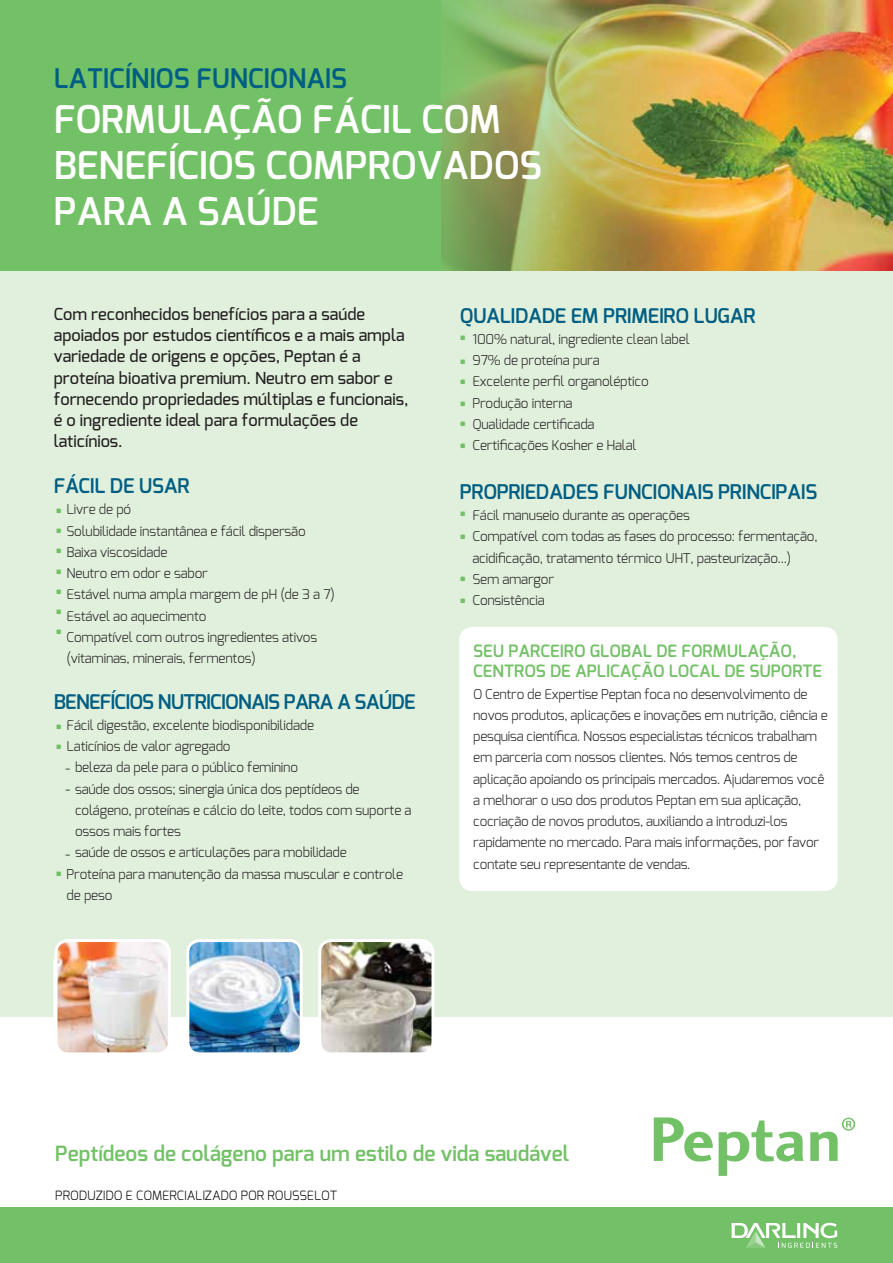
<style>
.page{position:relative;width:893px;height:1263px;background:#fff}
.page>*{position:absolute;margin:0;border:0;box-sizing:border-box;transform-origin:0 0}
.t1{font:600 38.25px/45.9px "Exo";color:#fff}
.t2{font:600 27px "Exo";color:#005e83}
.t3{font:700 24px/20.2px "Exo";color:#73c167}
.t4{font:600 21px "Exo";color:#73c167}
.t5{font:600 20.25px "Exo";letter-spacing:-.015em;color:#005e83}
.t6{font:600 20.25px "Exo";letter-spacing:-.035em;color:#005e83}
.t7{font:600 16.95px/20.4px "Exo";color:#73c167}
.t8{font:500 16.5px/21.3px "Exo";color:#231f20}
.t9{font:300 13.5px/21.3px "Exo";letter-spacing:-.015em;color:#231f20}
.t10{font:300 12.75px "Exo";letter-spacing:-.005em;color:#000}
</style>
<div class="page">
<div style="left:0;top:0;width:893px;height:1016px;background:#e0f0dc"></div>
<div style="left:0;top:0;width:893px;height:271px;background:#73c167"></div>
<img style="left:442px;top:0;width:451px;height:271px">
<div style="left:53px;top:951px;width:114px;height:114px;background:#fff;border-radius:12px"></div>
<img style="left:55px;top:943px;width:112px;height:108px">
<div style="left:55px;top:939px;width:116px;height:116px;border:3px solid #fff;border-radius:12px"></div>
<img style="left:190px;top:943px;width:109px;height:108px">
<div style="left:186px;top:939px;width:117px;height:116px;border:3px solid #fff;border-radius:12px"></div>
<img style="left:322px;top:942px;width:112px;height:109px">
<div style="left:318px;top:939px;width:116px;height:116px;border:3px solid #fff;border-radius:12px"></div>
<div style="left:0;top:1208px;width:893px;height:55px;background:#73c167"></div>
<svg style="left:732px;top:1223px;width:105px;height:25px"></svg>
<svg style="left:654px;top:1117px;width:59px;height:44px"></svg>
<svg style="left:719px;top:1120px;width:84px;height:56px"></svg>
<svg style="left:810px;top:1118px;width:45px;height:43px"></svg>
<div style="left:459px;top:627px;width:379px;height:264px;background:#fff;border-radius:13px"></div>
<h2 class="t2" style="left:54px;top:60px;width:295px">LATICÍNIOS FUNCIONAIS</h2>
<h1 class="t1" style="left:54px;top:97px;width:490px">FORMULAÇÃO FÁCIL COM<br>BENEFÍCIOS COMPROVADOS<br>PARA A SAÚDE</h1>
<p class="t8" style="left:54px;top:303px;width:356px">Com reconhecidos benefícios para a saúde apoiados por estudos científicos e a mais ampla variedade de origens e opções, Peptan é a proteína bioativa premium. Neutro em sabor e fornecendo propriedades múltiplas e funcionais, é o ingrediente ideal para formulações de laticínios.</p>
<h3 class="t5" style="left:54px;top:473px;width:137px">FÁCIL DE USAR</h3>
<p class="t9" style="left:67px;top:499px;width:270px">Livre de pó<br>Solubilidade instantânea e fácil dispersão<br>Baixa viscosidade<br>Neutro em odor e sabor<br>Estável numa ampla margem de pH (de 3 a 7)<br>Estável ao aquecimento<br>Compatível com outros ingredientes ativos (vitaminas, minerais, fermentos)</p>
<h3 class="t6" style="left:54px;top:688px;width:363px">BENEFÍCIOS NUTRICIONAIS PARA A SAÚDE</h3>
<p class="t9" style="left:67px;top:714px;width:249px">Fácil digestão, excelente biodisponibilidade<br>Laticínios de valor agregado</p>
<p class="t9" style="left:66px;top:757px;width:234px">- beleza da pele para o público feminino</p>
<p class="t9" style="left:75px;top:778px;width:338px;text-indent:-10px">- saúde dos ossos; sinergia única dos peptídeos de colágeno, proteínas e cálcio do leite, todos com suporte a ossos mais fortes</p>
<p class="t9" style="left:66px;top:842px;width:339px">- saúde de ossos e articulações para mobilidade<br>Proteína para manutenção da massa muscular e controle de peso</p>
<h3 class="t3" style="left:55px;top:501px;width:9px;text-align:justify">• • • • • • •</h3>
<h3 class="t3" style="left:55px;top:717px;width:9px">• •</h3>
<h3 class="t3" style="left:55px;top:864px;width:9px">•</h3>
<h3 class="t5" style="left:460px;top:302px;width:297px">QUALIDADE EM PRIMEIRO LUGAR</h3>
<p class="t9" style="left:472px;top:328px;width:219px">100% natural, ingrediente clean label<br>97% de proteína pura<br>Excelente perfil organoléptico<br>Produção interna<br>Qualidade certificada<br>Certificações Kosher e Halal</p>
<h3 class="t5" style="left:460px;top:479px;width:359px">PROPRIEDADES FUNCIONAIS PRINCIPAIS</h3>
<p class="t9" style="left:472px;top:504px;width:347px">Fácil manuseio durante as operações<br>Compatível com todas as fases do processo: fermentação, acidificação, tratamento térmico UHT, pasteurização...)<br>Sem amargor<br>Consistência</p>
<p class="t7" style="left:473px;top:640px;width:351px">SEU PARCEIRO GLOBAL DE FORMULAÇÃO,<br>CENTROS DE APLICAÇÃO LOCAL DE SUPORTE</p>
<p class="t9" style="left:473px;top:683px;width:356px">O Centro de Expertise Peptan foca no desenvolvimento de novos produtos, aplicações e inovações em nutrição, ciência e pesquisa científica. Nossos especialistas técnicos trabalham em parceria com nossos clientes. Nós temos centros de aplicação apoiando os principais mercados. Ajudaremos você a melhorar o uso dos produtos Peptan em sua aplicação, cocriação de novos produtos, auxiliando a introduzi-los rapidamente no mercado. Para mais informações, por favor contate seu representante de vendas.</p>
<h3 class="t3" style="left:459px;top:327px;width:9px;line-height:23.2px">• •</h3>
<h3 class="t3" style="left:459px;top:372px;width:9px;line-height:21.3px;text-align:justify">• • • •</h3>
<h3 class="t3" style="left:459px;top:503px;width:9px;line-height:23.2px">• •</h3>
<h3 class="t3" style="left:459px;top:569px;width:9px;line-height:21.8px">• •</h3>
<h3 class="t4" style="left:55px;top:1140px;width:516px">Peptídeos de colágeno para um estilo de vida saudável</h3>
<p class="t10" style="left:55px;top:1187px;width:283px">PRODUZIDO E COMERCIALIZADO POR ROUSSELOT</p>
</div>
